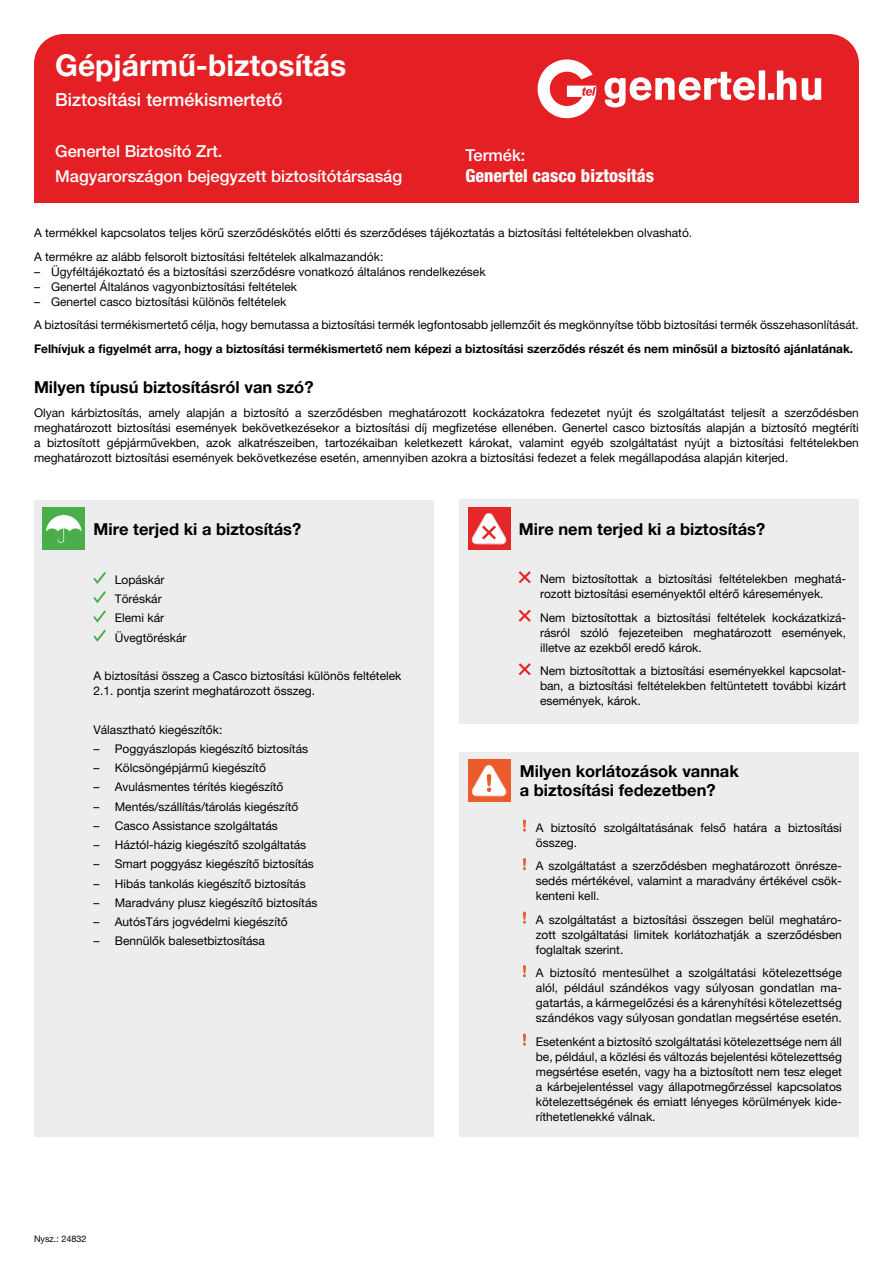
<style>
.page{position:relative;width:893px;height:1263px;background:#fff}
.page>*{position:absolute;margin:0;border:0;box-sizing:border-box;transform-origin:0 0}
.t1{font:700 30px "Helvetica Neue LT Pro";color:#fff}
.t2{font:500 18px "Helvetica Neue LT Pro";color:#fff}
.t3{font:800 condensed 18px "Helvetica Neue LT Pro";color:#fff}
.t4{font:700 16.5px/19.5px "Helvetica Neue LT Pro";color:#000}
.t5{font:500 16.5px/25.5px "Helvetica Neue LT Pro";color:#fff}
.t6{font:12px/15px "Helvetica Neue LT Pro";color:#000;text-align:justify}
.t7{font:700 12px "Helvetica Neue LT Pro";color:#000}
.t8{font:9px "Helvetica Neue LT Pro";color:#000}
</style>
<div class="page">
<div style="left:34px;top:34px;width:825px;height:145px;background:#e42024;border-radius:30px"></div>
<div style="left:34px;top:128px;width:825px;height:75px;background:#e42024"></div>
<div style="left:34px;top:500px;width:400px;height:636px;background:#ededed"></div>
<svg style="left:93px;top:572px;width:13px;height:12px"></svg>
<svg style="left:93px;top:591px;width:13px;height:12px"></svg>
<svg style="left:93px;top:610px;width:13px;height:12px"></svg>
<svg style="left:93px;top:630px;width:13px;height:12px"></svg>
<div style="left:459px;top:500px;width:400px;height:224px;background:#ededed"></div>
<svg style="left:519px;top:571px;width:12px;height:12px"></svg>
<svg style="left:519px;top:610px;width:12px;height:12px"></svg>
<svg style="left:519px;top:663px;width:12px;height:12px"></svg>
<div style="left:459px;top:752px;width:400px;height:384px;background:#ededed"></div>
<svg style="left:523px;top:820px;width:3px;height:11px"></svg>
<svg style="left:523px;top:858px;width:3px;height:12px"></svg>
<svg style="left:523px;top:912px;width:3px;height:11px"></svg>
<svg style="left:523px;top:965px;width:3px;height:12px"></svg>
<svg style="left:523px;top:1034px;width:3px;height:11px"></svg>
<div style="left:43px;top:507px;width:42px;height:43px;background:#4aae4b"></div>
<svg style="left:46px;top:514px;width:36px;height:29px"></svg>
<div style="left:468px;top:507px;width:42px;height:43px;background:#e62729"></div>
<svg style="left:471px;top:513px;width:36px;height:31px"></svg>
<div style="left:468px;top:759px;width:42px;height:43px;background:#eb5c2c"></div>
<svg style="left:471px;top:765px;width:36px;height:31px"></svg>
<svg style="left:802px;top:78px;width:19px;height:23px"></svg>
<svg style="left:604px;top:70px;width:192px;height:38px"></svg>
<svg style="left:538px;top:60px;width:59px;height:58px"></svg>
<h1 class="t1" style="left:55px;top:46px;width:293px">Gépjármű-biztosítás</h1>
<h2 class="t2" style="left:55px;top:89px;width:229px">Biztosítási termékismertető</h2>
<h3 class="t5" style="left:55px;top:138px;width:348px">Genertel Biztosító Zrt.<br>Magyarországon bejegyzett biztosítótársaság</h3>
<h3 class="t5" style="left:466px;top:142px;width:61px">Termék:</h3>
<h2 class="t3" style="left:466px;top:165px;width:190px">Genertel casco biztosítás</h2>
<p class="t6" style="left:34px;top:221px;width:660px;line-height:23.5px">A termékkel kapcsolatos teljes körű szerződéskötés előtti és szerződéses tájékoztatás a biztosítási feltételekben olvasható.<br>A termékre az alább felsorolt biztosítási feltételek alkalmazandók:</p>
<p class="t6" style="left:34px;top:264px;width:453px">– Ügyféltájékoztató és a biztosítási szerződésre vonatkozó általános rendelkezések</p>
<p class="t6" style="left:34px;top:279px;width:264px">– Genertel Általános vagyonbiztosítási feltételek</p>
<p class="t6" style="left:34px;top:289px;width:826px;line-height:23.5px">– Genertel casco biztosítási különös feltételek<br>A biztosítási termékismertető célja, hogy bemutassa a biztosítási termék legfontosabb jellemzőit és megkönnyítse több biztosítási termék összehasonlítását.</p>
<p class="t7" style="left:34px;top:341px;width:821px">Felhívjuk a figyelmét arra, hogy a biztosítási termékismertető nem képezi a biztosítási szerződés részét és nem minősül a biztosító ajánlatának.</p>
<h3 class="t4" style="left:34px;top:377px;width:281px">Milyen típusú biztosításról van szó?</h3>
<p class="t6" style="left:34px;top:405px;width:826px">Olyan kárbiztosítás, amely alapján a biztosító a szerződésben meghatározott kockázatokra fedezetet nyújt és szolgáltatást teljesít a szerződésben meghatározott biztosítási események bekövetkezésekor a biztosítási díj megfizetése ellenében. Genertel casco biztosítás alapján a biztosító megtéríti a biztosított gépjárművekben, azok alkatrészeiben, tartozékaiban keletkezett károkat, valamint egyéb szolgáltatást nyújt a biztosítási feltételekben meghatározott biztosítási események bekövetkezése esetén, amennyiben azokra a biztosítási fedezet a felek megállapodása alapján kiterjed.</p>
<h3 class="t4" style="left:94px;top:518px;width:209px">Mire terjed ki a biztosítás?</h3>
<h3 class="t4" style="left:519px;top:518px;width:248px">Mire nem terjed ki a biztosítás?</h3>
<p class="t6" style="left:115px;top:570px;width:73px;line-height:19.2px;text-align:left">Lopáskár<br>Töréskár<br>Elemi kár<br>Üvegtöréskár</p>
<p class="t6" style="left:94px;top:668px;width:309px">A biztosítási összeg a Casco biztosítási különös feltételek<br>2.1. pontja szerint meghatározott összeg.</p>
<p class="t6" style="left:94px;top:722px;width:130px">Választható kiegészítők:</p>
<p class="t6" style="left:94px;top:741px;width:216px">– Poggyászlopás kiegészítő biztosítás</p>
<p class="t6" style="left:94px;top:760px;width:174px">– Kölcsöngépjármű kiegészítő</p>
<p class="t6" style="left:94px;top:779px;width:191px">– Avulásmentes térítés kiegészítő</p>
<p class="t6" style="left:94px;top:799px;width:206px">– Mentés/szállítás/tárolás kiegészítő</p>
<p class="t6" style="left:94px;top:818px;width:186px">– Casco Assistance szolgáltatás</p>
<p class="t6" style="left:94px;top:837px;width:214px">– Háztól-házig kiegészítő szolgáltatás</p>
<p class="t6" style="left:94px;top:856px;width:222px">– Smart poggyász kiegészítő biztosítás</p>
<p class="t6" style="left:94px;top:875px;width:214px">– Hibás tankolás kiegészítő biztosítás</p>
<p class="t6" style="left:94px;top:895px;width:225px">– Maradvány plusz kiegészítő biztosítás</p>
<p class="t6" style="left:94px;top:914px;width:196px">– AutósTárs jogvédelmi kiegészítő</p>
<p class="t6" style="left:94px;top:933px;width:173px">– Bennülők balesetbiztosítása</p>
<p class="t8" style="left:34px;top:1233px;width:54px">Nysz.: 24832</p>
<p class="t6" style="left:540px;top:571px;width:308px">Nem biztosítottak a biztosítási feltételekben meghatá&shy;rozott biztosítási eseményektől eltérő káresemények.</p>
<p class="t6" style="left:540px;top:610px;width:308px">Nem biztosítottak a biztosítási feltételek kockázatkizá&shy;rásról szóló fejezeteiben meghatározott események, illetve az ezekből eredő károk.</p>
<p class="t6" style="left:540px;top:663px;width:308px">Nem biztosítottak a biztosítási eseményekkel kapcsolat&shy;ban, a biztosítási feltételekben feltüntetett további kizárt események, károk.</p>
<h3 class="t4" style="left:520px;top:761px;width:221px">Milyen korlátozások vannak a biztosítási fedezetben?</h3>
<p class="t6" style="left:536px;top:819px;width:308px">A biztosító szolgáltatásának felső határa a biztosítási összeg.</p>
<p class="t6" style="left:536px;top:858px;width:308px">A szolgáltatást a szerződésben meghatározott önrésze&shy;sedés mértékével, valamint a maradvány értékével csök&shy;kenteni kell.</p>
<p class="t6" style="left:536px;top:911px;width:308px">A szolgáltatást a biztosítási összegen belül meghatáro&shy;zott szolgáltatási limitek korlátozhatják a szerződésben foglaltak szerint.</p>
<p class="t6" style="left:536px;top:965px;width:308px">A biztosító mentesülhet a szolgáltatási kötelezettsége alól, például szándékos vagy súlyosan gondatlan ma&shy;gatartás, a kármegelőzési és a kárenyhítési kötelezettség szándékos vagy súlyosan gondatlan megsértése esetén.</p>
<p class="t6" style="left:536px;top:1033px;width:308px">Esetenként a biztosító szolgáltatási kötelezettsége nem áll be, például, a közlési és változás bejelentési kötelezettség megsértése esetén, vagy ha a biztosított nem tesz eleget a kárbejelentéssel vagy állapotmegőrzéssel kapcsolatos kötelezettségének és emiatt lényeges körülmények kide&shy;ríthetetlenekké válnak.</p>
</div>
